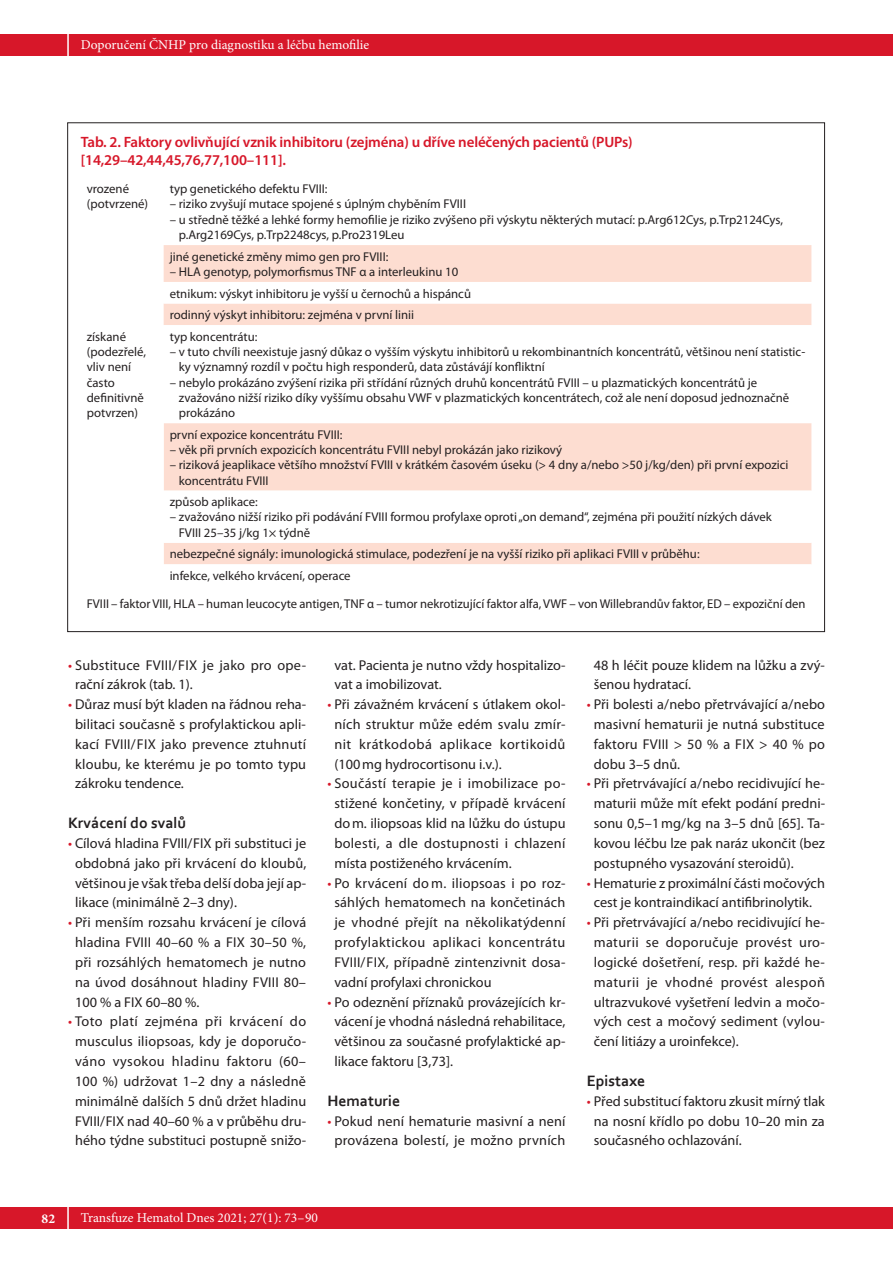
<style>
.page{position:relative;width:893px;height:1263px;background:#fff}
.page>*{position:absolute;margin:0;border:0;box-sizing:border-box;transform-origin:0 0}
.t1{font:700 15.75px "Corbel";color:#231f20}
.t2{font:600 15px/17.7px "Myriad Pro";letter-spacing:-.01em;color:#d71729}
.t3{font:14.25px/19.8px "Myriad Pro";color:#231f20;text-align:justify}
.t4{font:14.25px/19.8px "Myriad Pro";letter-spacing:.02em;color:#231f20}
.t5{font:13.5px "Minion Pro";color:#fff}
.t6{font:13.5px "Corbel";color:#fff}
.t7{font:700 13.5px "Minion Pro";color:#fff}
.t8{font:12.75px/15.3px "Myriad Pro";color:#231f20}
.s1{color:#d71729}
</style>
<div class="page">
<div style="left:0;top:34px;width:893px;height:22px;background:#d71729"></div>
<hr style="left:67px;top:0;width:2px;height:74px;background:#fff">
<div style="left:0;top:1207px;width:893px;height:22px;background:#d71729"></div>
<hr style="left:67px;top:1185px;width:2px;height:74px;background:#fff">
<div style="left:164px;top:245px;width:647px;height:37px;background:#fdddd1"></div>
<svg style="left:163px;top:303px;width:648px;height:261px"></svg>
<p class="t5" style="left:81px;top:36px;width:290px">Doporučení ČNHP pro diagnostiku a léčbu hemofilie</p>
<p class="t6" style="left:81px;top:37px;width:279px">Hereditár y angioedém ako príčina bolestí brucha</p>
<p class="t2" style="left:81px;top:133px;width:553px">Tab. 2. Faktory ovlivňující vznik inhibitoru (zejména) u dříve neléčených pacientů (PUPs) [14,29–42,44,45,76,77,100–111].</p>
<p class="t8" style="left:87px;top:181px;width:63px">vrozené (potvrzené)</p>
<p class="t8" style="left:170px;top:181px;width:159px">typ genetického defektu FVIII:</p>
<p class="t8" style="left:170px;top:196px;width:298px">– riziko zvyšují mutace spojené s úplným chyběním FVIII</p>
<p class="t8" style="left:179px;top:212px;width:606px;text-indent:-9px">– u středně těžké a lehké formy hemofilie je riziko zvýšeno při výskytu některých mutací: p.Arg612Cys, p.Trp2124Cys, p.Arg2169Cys, p.Trp2248cys, p.Pro2319Leu</p>
<p class="t8" style="left:170px;top:248px;width:220px">jiné genetické změny mimo gen pro FVIII:</p>
<p class="t8" style="left:170px;top:261px;width:303px;line-height:21.6px">– HLA genotyp, polymorfismus TNF α a interleukinu 10 etnikum: výskyt inhibitoru je vyšší u černochů a hispánců rodinný výskyt inhibitoru: zejména v první linii</p>
<p class="t8" style="left:87px;top:328px;width:61px">získané (podezřelé, vliv není často definitivně potvrzen)</p>
<p class="t8" style="left:170px;top:328px;width:89px">typ koncentrátu:</p>
<p class="t8" style="left:179px;top:344px;width:628px;text-indent:-9px">– v tuto chvíli neexistuje jasný důkaz o vyšším výskytu inhibitorů u rekombinantních koncentrátů, většinou není statistic&shy;ky významný rozdíl v počtu high responderů, data zůstávájí konfliktní</p>
<p class="t8" style="left:179px;top:374px;width:612px;text-indent:-9px">– nebylo prokázáno zvýšení rizika při střídání různých druhů koncentrátů FVIII – u plazmatických koncentrátů je zvažováno nižší riziko díky vyššímu obsahu VWF v plazmatických koncentrátech, což ale není doposud jednoznačně prokázáno</p>
<p class="t8" style="left:170px;top:427px;width:174px">první expozice koncentrátu FVIII:</p>
<p class="t8" style="left:170px;top:442px;width:394px">– věk při prvních expozicích koncentrátu FVIII nebyl prokázán jako rizikový</p>
<p class="t8" style="left:179px;top:457px;width:611px;text-indent:-9px">– riziková jeaplikace většího množství FVIII v krátkém časovém úseku (&gt; 4 dny a/nebo &gt;50 j/kg/den) při první expozici koncentrátu FVIII</p>
<p class="t8" style="left:170px;top:494px;width:90px">způsob aplikace:</p>
<p class="t8" style="left:179px;top:509px;width:594px;text-indent:-9px">– zvažováno nižší riziko při podávání FVIII formou profylaxe oproti „on demand“, zejména při použití nízkých dávek<br>FVIII 25–35 j/kg 1× týdně</p>
<p class="t8" style="left:170px;top:543px;width:531px;line-height:21.6px">nebezpečné signály: imunologická stimulace, podezření je na vyšší riziko při aplikaci FVIII v průběhu: infekce, velkého krvácení, operace</p>
<p class="t8" style="left:87px;top:596px;width:720px">FVIII – faktor VIII, HLA – human leucocyte antigen, TNF α – tumor nekrotizující faktor alfa, VWF – von Willebrandův faktor, ED – expoziční den</p>
<p class="t4" style="left:75px;top:655px;width:233px;text-indent:-7px"><span class="s1">•</span> Substituce FVIII/FIX je jako pro ope&shy;rační zákrok (tab. 1).</p>
<p class="t3" style="left:75px;top:694px;width:233px;text-indent:-7px"><span class="s1">•</span> Důraz musí být kladen na řádnou reha&shy;bilitaci současně s profylaktickou apli&shy;kací FVIII/FIX jako prevence ztuhnutí kloubu, ke kterému je po tomto typu zákroku tendence.</p>
<p class="t1" style="left:68px;top:813px;width:120px">Krvácení do svalů</p>
<p class="t3" style="left:75px;top:833px;width:233px;text-indent:-7px"><span class="s1">•</span> Cílová hladina FVIII/FIX při substituci je obdobná jako při krvácení do kloubů, většinou je však třeba delší doba její ap&shy;likace (minimálně 2–3 dny).</p>
<p class="t3" style="left:75px;top:912px;width:233px;text-indent:-7px"><span class="s1">•</span> Při menším rozsahu krvácení je cílová hladina FVIII 40–60 % a FIX 30–50 %, při rozsáhlých hematomech je nutno na úvod dosáhnout hladiny FVIII 80– 100 % a FIX 60–80 %.</p>
<p class="t3" style="left:68px;top:1011px;width:240px;text-align:center"><span class="s1">•</span> Toto platí zejména při krvácení do musculus iliopsoas, kdy je doporučo&shy;váno vysokou hladinu faktoru (60– 100 %) udržovat 1–2 dny a následně minimálně dalších 5 dnů držet hladinu FVIII/FIX nad 40–60 % a v průběhu dru&shy;hého týdne substituci postupně snižo-</p>
<p class="t3" style="left:334px;top:655px;width:233px">vat. Pacienta je nutno vždy hospitalizo&shy;vat a imobilizovat.</p>
<p class="t3" style="left:334px;top:694px;width:233px;text-indent:-7px"><span class="s1">•</span> Při závažném krvácení s útlakem okol&shy;ních struktur může edém svalu zmír&shy;nit krátkodobá aplikace kortikoidů (100mg hydrocortisonu i.v.).</p>
<p class="t3" style="left:334px;top:773px;width:233px;text-indent:-7px"><span class="s1">•</span> Součástí terapie je i imobilizace po&shy;stižené končetiny, v případě krvácení dom. iliopsoas klid na lůžku do ústupu bolesti, a dle dostupnosti i chlazení místa postiženého krvácením.</p>
<p class="t3" style="left:334px;top:873px;width:233px;text-indent:-7px"><span class="s1">•</span> Po krvácení do m. iliopsoas i po roz&shy;sáhlých hematomech na končetinách je vhodné přejít na několikatýdenní profylaktickou aplikaci koncentrátu FVIII/FIX, případně zintenzivnit dosa&shy;vadní profylaxi chronickou</p>
<p class="t3" style="left:334px;top:991px;width:233px;text-indent:-7px"><span class="s1">•</span> Po odeznění příznaků provázejících kr&shy;vácení je vhodná následná rehabilitace, většinou za současné profylaktické ap&shy;likace faktoru [3,73].</p>
<p class="t1" style="left:327px;top:1091px;width:74px">Hematurie</p>
<p class="t3" style="left:327px;top:1111px;width:240px;text-align:center"><span class="s1">•</span> Pokud není hematurie masivní a není provázena bolestí, je možno prvních</p>
<p class="t3" style="left:594px;top:655px;width:233px">48 h léčit pouze klidem na lůžku a zvý&shy;šenou hydratací.</p>
<p class="t3" style="left:594px;top:694px;width:233px;text-indent:-7px"><span class="s1">•</span> Při bolesti a/nebo přetrvávající a/nebo masivní hematurii je nutná substituce faktoru FVIII &gt; 50 % a FIX &gt; 40 % po dobu 3–5 dnů.</p>
<p class="t3" style="left:594px;top:773px;width:233px;text-indent:-7px"><span class="s1">•</span> Při přetrvávající a/nebo recidivující he&shy;maturii může mít efekt podání predni&shy;sonu 0,5–1mg/kg na 3–5 dnů [65]. Ta&shy;kovou léčbu lze pak naráz ukončit (bez postupného vysazování steroidů).</p>
<p class="t3" style="left:587px;top:873px;width:240px;text-align:center"><span class="s1">•</span> Hematurie z proximální části močových cest je kontraindikací antifibrinolytik.</p>
<p class="t3" style="left:594px;top:912px;width:233px;text-indent:-7px"><span class="s1">•</span> Při přetrvávající a/nebo recidivující he&shy;maturii se doporučuje provést uro&shy;logické došetření, resp. při každé he&shy;maturii je vhodné provést alespoň ultrazvukové vyšetření ledvin a močo&shy;vých cest a močový sediment (vylou&shy;čení litiázy a uroinfekce).</p>
<p class="t1" style="left:587px;top:1071px;width:60px">Epistaxe</p>
<p class="t3" style="left:594px;top:1091px;width:233px;text-indent:-7px"><span class="s1">•</span> Před substitucí faktoru zkusit mírný tlak na nosní křídlo po dobu 10–20 min za současného ochlazování.</p>
<p class="t7" style="left:42px;top:1209px;width:15px">82</p>
<p class="t5" style="left:81px;top:1209px;width:239px">Transfuze Hematol Dnes 2021; 27(1): 73–90</p>
</div>
